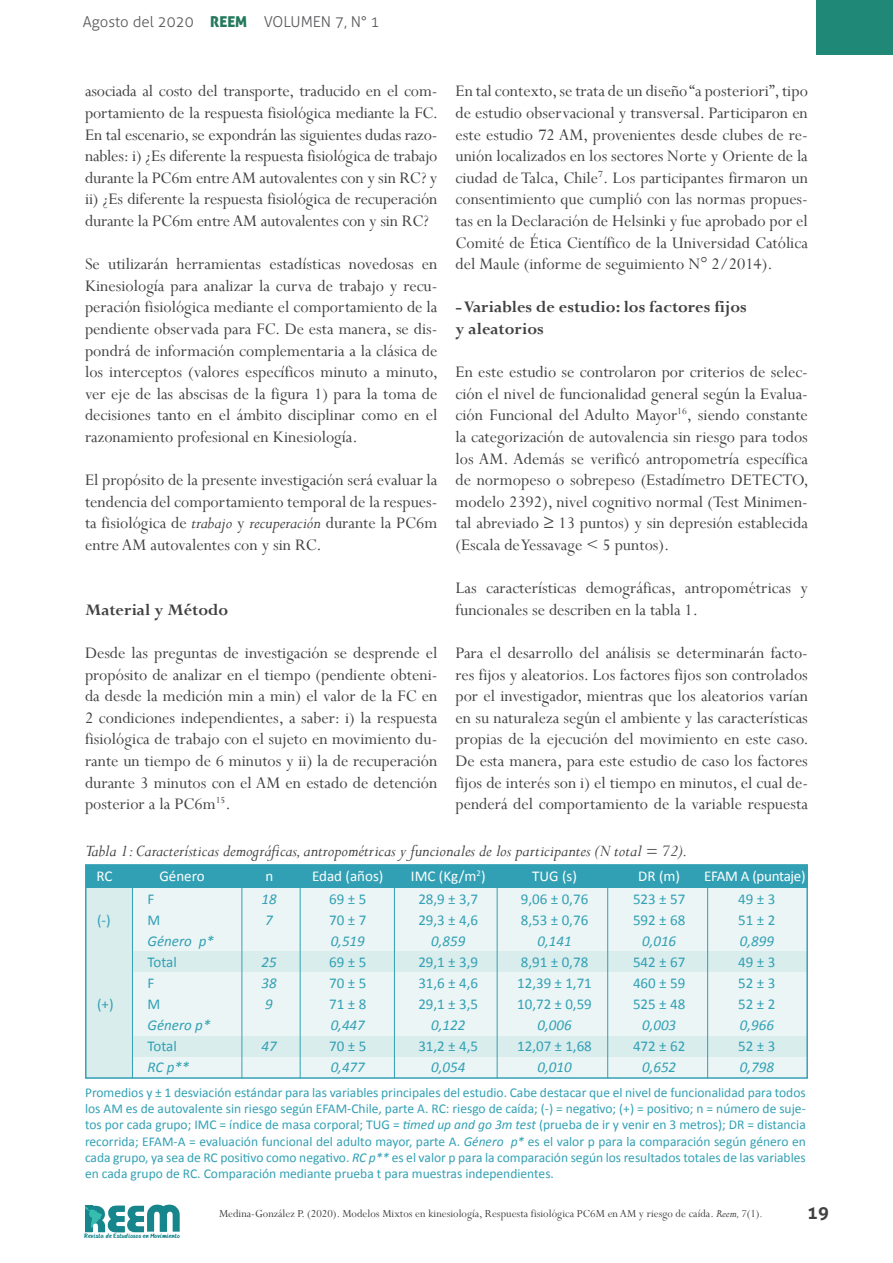
<style>
.page{position:relative;width:893px;height:1263px;background:#fff}
.page>*{position:absolute;margin:0;border:0;box-sizing:border-box;transform-origin:0 0}
.t1{font:18px/21.6px "Perpetua";color:#414042;text-align:justify}
.t2{font:italic 18px "Perpetua";color:#414042}
.t3{font:700 18px/21.6px "Perpetua";color:#414042}
.t4{font:700 18px "Aller";color:#414042}
.t5{font:15px/21px "Calibri";color:#32a0b4}
.t6{font:italic 15px/21px "Calibri";color:#32a0b4}
.t7{font:15px "Calibri";color:#fff}
.t8{font:300 15px "Aller";color:#58595b}
.t9{font:15px "Calibri";letter-spacing:-.02em;color:#fff}
.t10{font:13.5px/16.2px "Calibri";color:#32a0b4;text-align:justify}
.t11{font:12px "Perpetua";color:#414042}
.t12{font:8.7px "Calibri";color:#fff}
.t13{font:6.45px "HANDYHANDY";color:#16858c}
.s1{font-family:"Aller Display";font-weight:400;color:#24795d}
.s2{font-style:italic}
</style>
<div class="page">
<div style="left:816px;top:0;width:77px;height:54px;background:#208877"></div>
<svg style="left:85px;top:1204px;width:95px;height:28px"></svg>
<div style="left:86px;top:1057px;width:720px;height:21px;background:#ebf5f5"></div>
<div style="left:86px;top:951px;width:720px;height:21px;background:#d9eded"></div>
<div style="left:86px;top:1036px;width:720px;height:21px;background:#d9eded"></div>
<div style="left:86px;top:888px;width:720px;height:63px;background:#ebf5f5"></div>
<div style="left:86px;top:972px;width:720px;height:64px;background:#ebf5f5"></div>
<div style="left:86px;top:886px;width:46px;height:192px;background:#d9eded"></div>
<div style="left:86px;top:865px;width:721px;height:23px;background:#32a0b4"></div>
<hr style="left:132px;top:887px;width:1px;height:191px;background:#32a0b4">
<hr style="left:242px;top:887px;width:1px;height:191px;background:#32a0b4">
<hr style="left:607px;top:887px;width:1px;height:191px;background:#32a0b4">
<hr style="left:497px;top:887px;width:1px;height:191px;background:#32a0b4">
<hr style="left:394px;top:887px;width:1px;height:191px;background:#32a0b4">
<hr style="left:707px;top:887px;width:1px;height:191px;background:#32a0b4">
<hr style="left:300px;top:887px;width:1px;height:191px;background:#32a0b4">
<p class="t8" style="left:83px;top:13px;width:298px">Agosto del 2020 <span class="s1">REEM</span> VOLUMEN 7, N° 1</p>
<p class="t1" style="left:85px;top:80px;width:355px">asociada al costo del transporte, traducido en el com&shy;portamiento de la respuesta fisiológica mediante la FC.<br>En tal escenario, se expondrán las siguientes dudas razo&shy;nables: i) ¿Es diferente la respuesta fisiológica de trabajo durante la PC6m entre AM autovalentes con y sin RC? y ii) ¿Es diferente la respuesta fisiológica de recuperación durante la PC6m entre AM autovalentes con y sin RC?</p>
<p class="t1" style="left:85px;top:253px;width:355px">Se utilizarán herramientas estadísticas novedosas en Kinesiología para analizar la curva de trabajo y recu&shy;peración fisiológica mediante el comportamiento de la pendiente observada para FC. De esta manera, se dis&shy;pondrá de información complementaria a la clásica de los interceptos (valores específicos minuto a minuto, ver eje de las abscisas de la figura 1) para la toma de decisiones tanto en el ámbito disciplinar como en el razonamiento profesional en Kinesiología.</p>
<p class="t1" style="left:85px;top:469px;width:354px">El propósito de la presente investigación será evaluar la tendencia del comportamiento temporal de la respues&shy;ta fisiológica de <span class="s2">trabajo</span> y <span class="s2">recuperación</span> durante la PC6m entre AM autovalentes con y sin RC.</p>
<p class="t3" style="left:85px;top:598px;width:145px">Material y Método</p>
<p class="t1" style="left:85px;top:642px;width:354px">Desde las preguntas de investigación se desprende el propósito de analizar en el tiempo (pendiente obteni&shy;da desde la medición min a min) el valor de la FC en 2 condiciones independientes, a saber: i) la respuesta fisiológica de trabajo con el sujeto en movimiento du&shy;rante un tiempo de 6 minutos y ii) la de recuperación durante 3 minutos con el AM en estado de detención posterior a la PC6m<sup>15</sup>.</p>
<p class="t1" style="left:455px;top:80px;width:354px">En tal contexto, se trata de un diseño “a posteriori”, tipo de estudio observacional y transversal. Participaron en este estudio 72 AM, provenientes desde clubes de re&shy;unión localizados en los sectores Norte y Oriente de la ciudad de Talca, Chile<sup>7</sup>. Los participantes firmaron un consentimiento que cumplió con las normas propues&shy;tas en la Declaración de Helsinki y fue aprobado por el Comité de Ética Científico de la Universidad Católica del Maule (informe de seguimiento N° 2/2014).</p>
<p class="t3" style="left:455px;top:296px;width:293px">- Variables de estudio: los factores fijos y aleatorios</p>
<p class="t1" style="left:455px;top:361px;width:355px">En este estudio se controlaron por criterios de selec&shy;ción el nivel de funcionalidad general según la Evalua&shy;ción Funcional del Adulto Mayor<sup>16</sup>, siendo constante la categorización de autovalencia sin riesgo para todos los AM. Además se verificó antropometría específica de normopeso o sobrepeso (Estadímetro DETECTO, modelo 2392), nivel cognitivo normal (Test Minimen&shy;tal abreviado ≥ 13 puntos) y sin depresión establecida (Escala de Yessavage &lt; 5 puntos).</p>
<p class="t1" style="left:455px;top:577px;width:354px">Las características demográficas, antropométricas y funcionales se describen en la tabla 1.</p>
<p class="t1" style="left:455px;top:642px;width:355px">Para el desarrollo del análisis se determinarán facto&shy;res fijos y aleatorios. Los factores fijos son controlados por el investigador, mientras que los aleatorios varían en su naturaleza según el ambiente y las características propias de la ejecución del movimiento en este caso.<br>De esta manera, para este estudio de caso los factores fijos de interés son i) el tiempo en minutos, el cual de&shy;penderá del comportamiento de la variable respuesta</p>
<p class="t2" style="left:85px;top:839px;width:604px">Tabla 1: Características demográficas, antropométricas y funcionales de los participantes (N total = 72).</p>
<p class="t7" style="left:97px;top:867px;width:18px">RC</p>
<p class="t7" style="left:411px;top:867px;width:76px">IMC (Kg/m )</p>
<p class="t7" style="left:532px;top:867px;width:46px">TUG (s)</p>
<p class="t7" style="left:638px;top:867px;width:43px">DR (m)</p>
<p class="t9" style="left:704px;top:867px;width:103px">EFAM A (puntaje)</p>
<p class="t12" style="left:477px;top:868px;width:6px">2</p>
<p class="t7" style="left:159px;top:867px;width:47px">Género</p>
<p class="t7" style="left:266px;top:867px;width:9px">n</p>
<p class="t7" style="left:312px;top:867px;width:73px">Edad (años)</p>
<p class="t7" style="left:666px;top:867px;width:13px">3’</p>
<p class="t7" style="left:720px;top:867px;width:13px">5’</p>
<p class="t5" style="left:329px;top:888px;width:39px">69 ± 5<br>70 ± 7</p>
<p class="t6" style="left:331px;top:930px;width:36px">0,519</p>
<p class="t5" style="left:329px;top:951px;width:39px;text-align:justify">69 ± 5<br>70 ± 5<br>71 ± 8</p>
<p class="t6" style="left:331px;top:1014px;width:36px">0,447</p>
<p class="t5" style="left:329px;top:1035px;width:39px">70 ± 5</p>
<p class="t6" style="left:331px;top:1056px;width:36px">0,477</p>
<p class="t5" style="left:418px;top:888px;width:61px">28,9 ± 3,7<br>29,3 ± 4,6</p>
<p class="t6" style="left:431px;top:930px;width:36px">0,859</p>
<p class="t5" style="left:418px;top:951px;width:61px;text-align:justify">29,1 ± 3,9<br>31,6 ± 4,6<br>29,1 ± 3,5</p>
<p class="t6" style="left:431px;top:1014px;width:36px">0,122</p>
<p class="t5" style="left:418px;top:1035px;width:61px">31,2 ± 4,5</p>
<p class="t6" style="left:431px;top:1056px;width:36px">0,054</p>
<p class="t5" style="left:521px;top:888px;width:69px">9,06 ± 0,76<br>8,53 ± 0,76</p>
<p class="t6" style="left:537px;top:930px;width:36px">0,141</p>
<p class="t5" style="left:517px;top:951px;width:76px">8,91 ± 0,78<br>12,39 ± 1,71<br>10,72 ± 0,59</p>
<p class="t6" style="left:537px;top:1014px;width:36px">0,006</p>
<p class="t5" style="left:517px;top:1035px;width:76px">12,07 ± 1,68</p>
<p class="t6" style="left:537px;top:1056px;width:36px">0,010</p>
<p class="t5" style="left:633px;top:888px;width:54px">523 ± 57<br>592 ± 68</p>
<p class="t6" style="left:642px;top:930px;width:36px">0,016</p>
<p class="t5" style="left:633px;top:951px;width:54px;text-align:justify">542 ± 67<br>460 ± 59<br>525 ± 48</p>
<p class="t6" style="left:642px;top:1014px;width:36px">0,003</p>
<p class="t5" style="left:633px;top:1035px;width:54px">472 ± 62</p>
<p class="t6" style="left:642px;top:1056px;width:36px">0,652</p>
<p class="t5" style="left:738px;top:888px;width:39px">49 ± 3<br>51 ± 2</p>
<p class="t6" style="left:740px;top:930px;width:36px">0,899</p>
<p class="t5" style="left:738px;top:951px;width:39px;text-align:justify">49 ± 3<br>52 ± 3<br>52 ± 2</p>
<p class="t6" style="left:740px;top:1014px;width:36px">0,966</p>
<p class="t5" style="left:738px;top:1035px;width:39px">52 ± 3</p>
<p class="t6" style="left:740px;top:1056px;width:36px">0,798</p>
<p class="t6" style="left:261px;top:888px;width:17px">18<br>7</p>
<p class="t6" style="left:261px;top:951px;width:17px;text-align:justify">25<br>38<br>9</p>
<p class="t6" style="left:261px;top:1035px;width:17px">47</p>
<p class="t10" style="left:85px;top:1084px;width:722px">Promedios y ± 1 desviación estándar para las variables principales del estudio. Cabe destacar que el nivel de funcionalidad para todos los AM es de autovalente sin riesgo según EFAM-Chile, parte A. RC: riesgo de caída; (-) = negativo; (+) = positivo; n = número de suje&shy;tos por cada grupo; IMC = índice de masa corporal; TUG = <span class="s2">timed up and go 3m test</span> (prueba de ir y venir en 3 metros); DR = distancia recorrida; EFAM-A = evaluación funcional del adulto mayor, parte A. <span class="s2">Género p*</span> es el valor p para la comparación según género en cada grupo, ya sea de RC positivo como negativo. <span class="s2">RC p**</span> es el valor p para la comparación según los resultados totales de las variables en cada grupo de RC. Comparación mediante prueba t para muestras independientes.</p>
<p class="t5" style="left:148px;top:888px;width:14px">F<br>M</p>
<p class="t6" style="left:148px;top:930px;width:68px">Género p*</p>
<p class="t5" style="left:148px;top:951px;width:31px">Total<br>F<br>M</p>
<p class="t6" style="left:148px;top:1014px;width:64px">Género p*</p>
<p class="t5" style="left:148px;top:1035px;width:31px">Total</p>
<p class="t6" style="left:148px;top:1056px;width:43px">RC p**</p>
<p class="t5" style="left:97px;top:909px;width:15px">(-)</p>
<p class="t5" style="left:97px;top:993px;width:18px">(+)</p>
<p class="t13" style="left:84px;top:1233px;width:97px">Revista de Estudiosos en Movimiento</p>
<p class="t11" style="left:219px;top:1206px;width:545px">Medina-González P. (2020). Modelos Mixtos en kinesiología, Respuesta fisiológica PC6M en AM y riesgo de caída. <span class="s2">Reem, 7</span>(1)<span class="s2">.</span></p>
<p class="t4" style="left:807px;top:1201px;width:23px">19</p>
</div>
